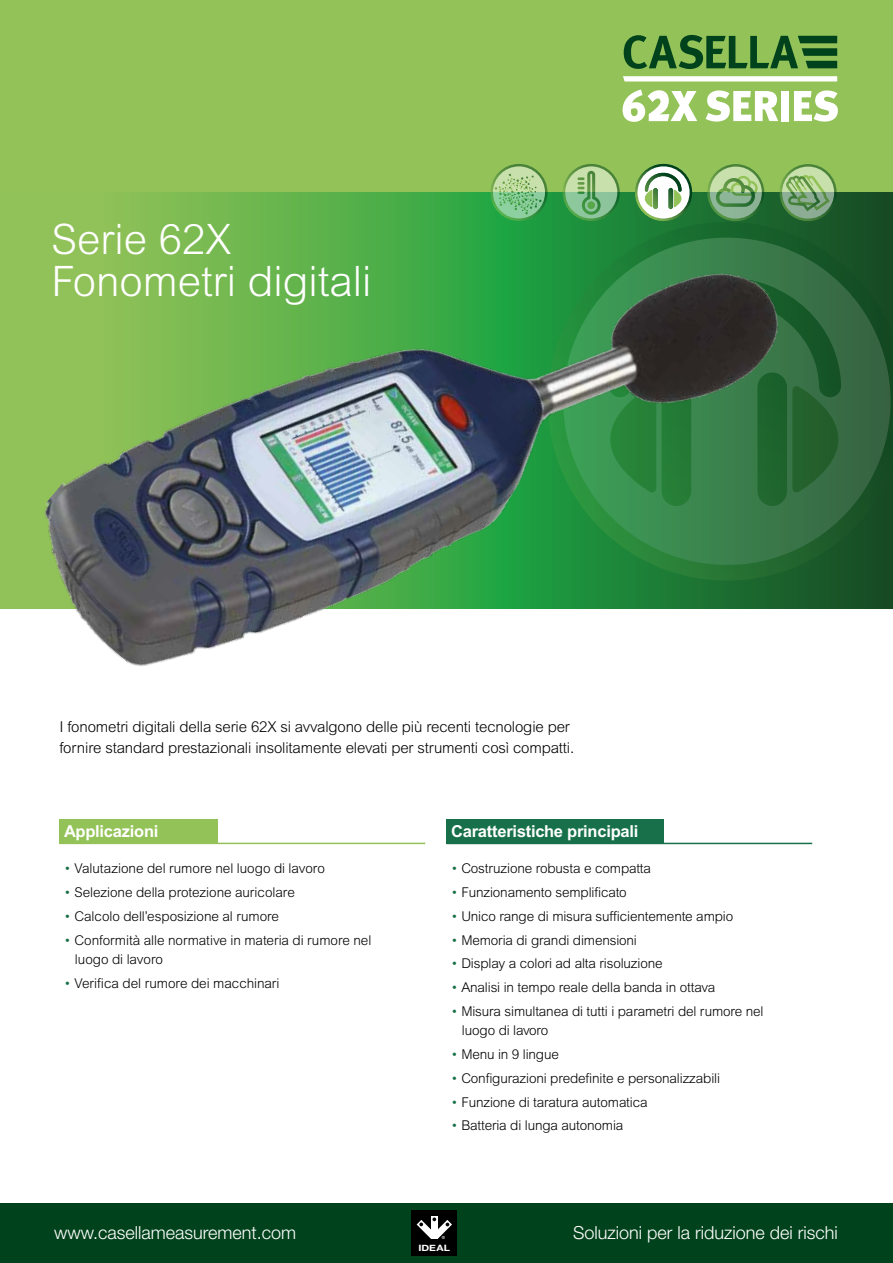
<style>
.page{position:relative;width:893px;height:1263px;background:#fff}
.page>*{position:absolute;margin:0;border:0;box-sizing:border-box;transform-origin:0 0}
.t1{font:300 42px/42px "Arial";color:#fff}
.t2{font:300 18px "Helvetica Neue LT";color:#fff}
.t3{font:700 16.5px "Arial";letter-spacing:-.015em;color:#fff}
.t4{font:300 15px/21px "Arial";letter-spacing:-.01em;color:#000}
.t5{font:300 13.5px/19.5px "Arial";letter-spacing:-.01em;color:#000}
.t6{font:700 8.7px "Helvetica Neue";letter-spacing:.005em;color:#fff;scale:1.2 1}
.t7{font:700 condensed 3.9px "Helvetica";color:#fff}
.s1{color:#177049}
</style>
<div class="page">
<svg style="left:0;top:191px;width:893px;height:417px;background:#54a046"></svg>
<div style="left:0;top:0;width:893px;height:191px;background:#93c358"></div>
<svg style="left:624px;top:35px;width:213px;height:34px"></svg>
<svg style="left:623px;top:76px;width:214px;height:6px"></svg>
<svg style="left:706px;top:90px;width:72px;height:32px"></svg>
<div style="left:781px;top:91px;width:8px;height:30px;background:#fff"></div>
<svg style="left:794px;top:90px;width:44px;height:32px"></svg>
<svg style="left:623px;top:90px;width:74px;height:32px"></svg>
<svg style="left:563px;top:164px;width:57px;height:57px"></svg>
<svg style="left:565px;top:166px;width:52px;height:52px"></svg>
<svg style="left:490px;top:164px;width:57px;height:57px"></svg>
<svg style="left:493px;top:166px;width:52px;height:52px"></svg>
<svg style="left:707px;top:164px;width:57px;height:57px"></svg>
<svg style="left:710px;top:167px;width:52px;height:52px"></svg>
<svg style="left:779px;top:164px;width:58px;height:57px"></svg>
<svg style="left:782px;top:167px;width:52px;height:52px"></svg>
<svg style="left:495px;top:174px;width:46px;height:40px;background:#94ca8f"></svg>
<svg style="left:577px;top:171px;width:24px;height:44px"></svg>
<svg style="left:786px;top:175px;width:44px;height:36px;background:#8ab17b"></svg>
<svg style="left:716px;top:176px;width:42px;height:31px"></svg>
<svg style="left:547px;top:222px;width:346px;height:359px;background:#185728"></svg>
<div style="left:563px;top:238px;width:327px;height:327px;background:#376843;border-radius:50%"></div>
<svg style="left:798px;top:277px;width:43px;height:214px"></svg>
<div style="left:60px;top:819px;width:158px;height:24px;background:#93c358"></div>
<hr style="left:60px;top:843px;width:365px;height:1px;background:#93c358">
<div style="left:446px;top:819px;width:218px;height:24px;background:#177049"></div>
<hr style="left:446px;top:843px;width:366px;height:1px;background:#177049">
<svg style="left:635px;top:164px;width:57px;height:57px"></svg>
<div style="left:637px;top:166px;width:53px;height:52px;background:#fff;border-radius:50%"></div>
<div style="left:653px;top:188px;width:5px;height:21px;background:#689f49;border-radius:2px"></div>
<div style="left:668px;top:188px;width:5px;height:21px;background:#46803b;border-radius:2px"></div>
<svg style="left:645px;top:173px;width:37px;height:34px"></svg>
<div style="left:0;top:1203px;width:893px;height:60px;background:#00421b"></div>
<img style="left:0;top:234px;width:798px;height:432px">
<div style="left:412px;top:1210px;width:45px;height:45px;background:#000"></div>
<div style="left:431px;top:1216px;width:7px;height:23px;background:#fff"></div>
<svg style="left:417px;top:1217px;width:35px;height:22px"></svg>
<h1 class="t1" style="left:51px;top:218px;width:322px">Serie 62X<br>Fonometri digitali</h1>
<p class="t4" style="left:60px;top:717px;width:516px">I fonometri digitali della serie 62X si avvalgono delle più recenti tecnologie per fornire standard prestazionali insolitamente elevati per strumenti così compatti.</p>
<p class="t3" style="left:64px;top:821px;width:96px">Applicazioni</p>
<p class="t5" style="left:64px;top:859px;width:262px"><span class="s1">•</span> Valutazione del rumore nel luogo di lavoro</p>
<p class="t5" style="left:64px;top:882px;width:232px"><span class="s1">•</span> Selezione della protezione auricolare</p>
<p class="t5" style="left:64px;top:906px;width:217px"><span class="s1">•</span> Calcolo dell’esposizione al rumore</p>
<p class="t5" style="left:75px;top:930px;width:298px;text-indent:-11px"><span class="s1">•</span> Conformità alle normative in materia di rumore nel luogo di lavoro</p>
<p class="t5" style="left:64px;top:973px;width:217px"><span class="s1">•</span> Verifica del rumore dei macchinari</p>
<p class="t3" style="left:451px;top:821px;width:189px">Caratteristiche principali</p>
<p class="t5" style="left:451px;top:859px;width:201px"><span class="s1">•</span> Costruzione robusta e compatta</p>
<p class="t5" style="left:451px;top:882px;width:177px"><span class="s1">•</span> Funzionamento semplificato</p>
<p class="t5" style="left:451px;top:906px;width:284px"><span class="s1">•</span> Unico range di misura sufficientemente ampio</p>
<p class="t5" style="left:451px;top:930px;width:187px"><span class="s1">•</span> Memoria di grandi dimensioni</p>
<p class="t5" style="left:451px;top:954px;width:213px"><span class="s1">•</span> Display a colori ad alta risoluzione</p>
<p class="t5" style="left:451px;top:977px;width:266px"><span class="s1">•</span> Analisi in tempo reale della banda in ottava</p>
<p class="t5" style="left:462px;top:1001px;width:303px;text-indent:-11px"><span class="s1">•</span> Misura simultanea di tutti i parametri del rumore nel luogo di lavoro</p>
<p class="t5" style="left:451px;top:1044px;width:109px"><span class="s1">•</span> Menu in 9 lingue</p>
<p class="t5" style="left:451px;top:1068px;width:270px"><span class="s1">•</span> Configurazioni predefinite e personalizzabili</p>
<p class="t5" style="left:451px;top:1092px;width:198px"><span class="s1">•</span> Funzione di taratura automatica</p>
<p class="t5" style="left:451px;top:1116px;width:174px"><span class="s1">•</span> Batteria di lunga autonomia</p>
<h2 class="t2" style="left:54px;top:1221px;width:244px">www.casellameasurement.com</h2>
<h2 class="t2" style="left:573px;top:1221px;width:266px">Soluzioni per la riduzione dei rischi</h2>
<p class="t6" style="left:418px;top:1242px;width:28px">IDEAL</p>
<p class="t7" style="left:442px;top:1235px;width:5px">®</p>
</div>
